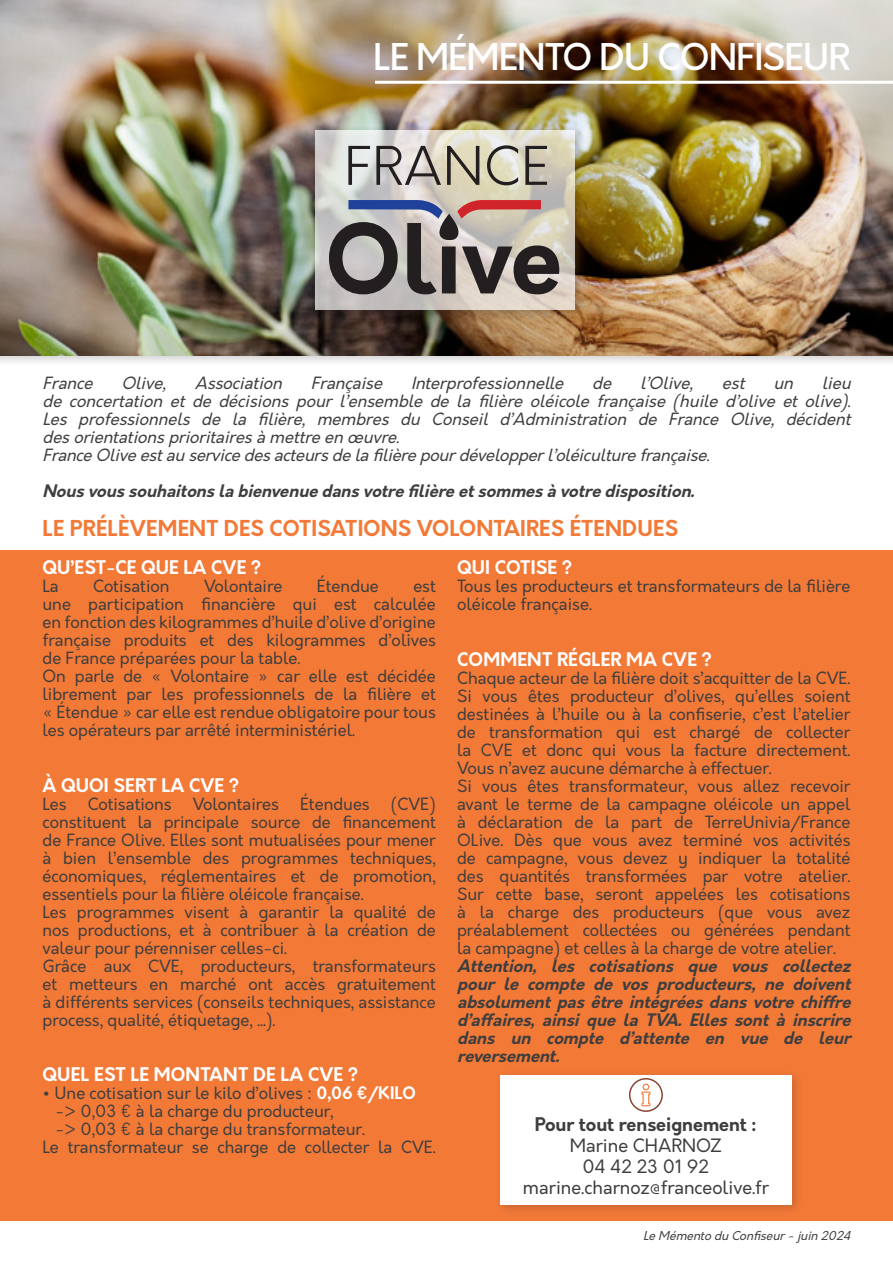
<style>
.page{position:relative;width:893px;height:1263px;background:#fff}
.page>*{position:absolute;margin:0;border:0;box-sizing:border-box;transform-origin:0 0}
.t1{font:500 36px "Orkney";letter-spacing:-.03em;color:#fff}
.t2{font:700 21px "Orkney";letter-spacing:.01em;color:#f37937}
.t3{font:700 18px "Orkney";letter-spacing:.01em;color:#fff}
.t4{font:18px "Orkney";color:#3e3e3f}
.t5{font:700 18px "Orkney";color:#3e3e3f}
.t6{font:16.5px/18px "Orkney";color:#3e3e3f;text-align:justify}
.t7{font:italic 16.5px/18px "Orkney";color:#3e3e3f;text-align:justify}
.t8{font:italic 700 16.5px/18px "Orkney";color:#3e3e3f;text-align:justify}
.t9{font:italic 12px "Orkney";color:#3e3e3f}
.s1{font-weight:700;color:#fff}
</style>
<div class="page">
<div style="left:0;top:550px;width:893px;height:670px;background:#f37937"></div>
<div style="left:0;top:0;width:893px;height:367px;background:#231f20;opacity:.2"></div>
<img style="left:0;top:0;width:893px;height:356px">
<div style="left:311px;top:125px;width:275px;height:196px;background:#231f20;opacity:.2"></div>
<svg style="left:316px;top:130px;width:259px;height:180px"></svg>
<svg style="left:329px;top:199px;width:230px;height:95px"></svg>
<svg style="left:348px;top:145px;width:199px;height:40px"></svg>
<hr style="left:375px;top:81px;width:518px;height:3px;background:#fff">
<div style="left:495px;top:1069px;width:308px;height:147px;background:#231f20;opacity:.2"></div>
<div style="left:500px;top:1075px;width:292px;height:129px;background:#fff"></div>
<div style="left:629px;top:1078px;width:34px;height:34px;border:2px solid #8a4431;border-radius:50%"></div>
<svg style="left:641px;top:1083px;width:9px;height:23px"></svg>
<p class="t1" style="left:373px;top:33px;width:479px">LE MÉMENTO DU CONFISEUR</p>
<p class="t7" style="left:43px;top:375px;width:57px">France</p>
<p class="t7" style="left:121px;top:375px;width:51px">Olive,</p>
<p class="t7" style="left:195px;top:375px;width:94px">Association</p>
<p class="t7" style="left:311px;top:375px;width:78px">Française</p>
<p class="t7" style="left:411px;top:375px;width:159px">Interprofessionnelle</p>
<p class="t7" style="left:592px;top:375px;width:25px">de</p>
<p class="t7" style="left:640px;top:375px;width:60px">l’Olive,</p>
<p class="t7" style="left:722px;top:375px;width:29px">est</p>
<p class="t7" style="left:773px;top:375px;width:26px">un</p>
<p class="t7" style="left:43px;top:375px;width:815px;text-indent:779px">lieu de concertation et de décisions pour l’ensemble de la filière oléicole française (huile d’olive et olive).<br>Les professionnels de la filière, membres du Conseil d’Administration de France Olive, décident desorientationsprioritairesàmettreen œuvre.</p>
<p class="t7" style="left:43px;top:447px;width:673px">FranceOliveestauservicedesacteursdelafilièrepourdévelopperl’oléiculturefrançaise.</p>
<p class="t8" style="left:43px;top:483px;width:659px">Nousvoussouhaitonslabienvenuedansvotrefilièreetsommesàvotredisposition.</p>
<p class="t2" style="left:43px;top:515px;width:637px">LE PRÉLÈVEMENT DES COTISATIONS VOLONTAIRES ÉTENDUES</p>
<p class="t3" style="left:43px;top:555px;width:220px">QU’EST-CE QUE LA CVE ?</p>
<p class="t6" style="left:43px;top:577px;width:18px">La</p>
<p class="t6" style="left:93px;top:577px;width:78px">Cotisation</p>
<p class="t6" style="left:204px;top:577px;width:80px">Volontaire</p>
<p class="t6" style="left:317px;top:577px;width:64px">Étendue</p>
<p class="t6" style="left:43px;top:577px;width:395px;text-indent:371px">est une participation financière qui est calculée en fonction des kilogrammes d’huile d’olive d’origine française produits et des kilogrammes d’olives de France préparées pour la table.</p>
<p class="t6" style="left:43px;top:667px;width:395px">On parle de « Volontaire » car elle est décidée librement par les professionnels de la filière et « Étendue » car elle est rendue obligatoire pour tous les opérateurs par arrêté interministériel.</p>
<p class="t3" style="left:43px;top:773px;width:198px">À QUOI SERT LA CVE ?</p>
<p class="t6" style="left:43px;top:795px;width:26px">Les</p>
<p class="t6" style="left:88px;top:795px;width:86px">Cotisations</p>
<p class="t6" style="left:193px;top:795px;width:88px">Volontaires</p>
<p class="t6" style="left:300px;top:795px;width:71px">Étendues</p>
<p class="t6" style="left:43px;top:795px;width:395px;text-indent:348px">(CVE) constituent la principale source de financement de France Olive. Elles sont mutualisées pour mener à bien l’ensemble des programmes techniques, économiques, réglementaires et de promotion, essentiels pour la filière oléicole française.</p>
<p class="t6" style="left:43px;top:903px;width:395px">Les programmes visent à garantir la qualité de nos productions, et à contribuer à la création de valeur pour pérenniser celles-ci.</p>
<p class="t6" style="left:43px;top:957px;width:395px">Grâce aux CVE, producteurs, transformateurs et metteurs en marché ont accès gratuitement à différents services (conseils techniques, assistance process, qualité, étiquetage, ...).</p>
<p class="t3" style="left:43px;top:1062px;width:317px">QUEL EST LE MONTANT DE LA CVE ?</p>
<p class="t6" style="left:43px;top:1084px;width:375px">• Une cotisation sur le kilo d’olives : <span class="s1">0,06 €/KILO</span></p>
<p class="t6" style="left:55px;top:1102px;width:280px">-&gt; 0,03 € à la charge du producteur,</p>
<p class="t6" style="left:55px;top:1120px;width:311px">-&gt; 0,03 € à la charge du transformateur.</p>
<p class="t6" style="left:43px;top:1138px;width:395px">Le transformateur se charge de collecter la CVE.</p>
<p class="t3" style="left:457px;top:555px;width:116px">QUI COTISE ?</p>
<p class="t6" style="left:457px;top:577px;width:395px">Tous les producteurs et transformateurs de la filière oléicole française.</p>
<p class="t3" style="left:457px;top:647px;width:256px">COMMENT RÉGLER MA CVE ?</p>
<p class="t6" style="left:457px;top:669px;width:395px">Chaque acteur de la filière doit s’acquitter de la CVE.<br>Si vous êtes producteur d’olives, qu’elles soient destinées à l’huile ou à la confiserie, c’est l’atelier de transformation qui est chargé de collecter la CVE et donc qui vous la facture directement.<br>Vous n’avez aucune démarche à effectuer.</p>
<p class="t6" style="left:457px;top:777px;width:395px">Si vous êtes transformateur, vous allez recevoir avant le terme de la campagne oléicole un appel à déclaration de la part de TerreUnivia/France OLive. Dès que vous avez terminé vos activités de campagne, vous devez y indiquer la totalité des quantités transformées par votre atelier.<br>Sur cette base, seront appelées les cotisations à la charge des producteurs (que vous avez préalablement collectées ou générées pendant la campagne) et celles à la charge de votre atelier.</p>
<p class="t8" style="left:457px;top:957px;width:400px">Attention, les cotisations que vous collectez pour le compte de vos producteurs, ne doivent absolument pas être intégrées dans votre chiffre d’affaires, ainsi que la TVA. Elles sont à inscrire dans un compte d’attente en vue de leur reversement.</p>
<p class="t5" style="left:535px;top:1112px;width:223px">Pour tout renseignement :</p>
<p class="t4" style="left:570px;top:1133px;width:154px">Marine CHARNOZ</p>
<p class="t4" style="left:583px;top:1154px;width:128px">04 42 23 01 92</p>
<p class="t4" style="left:523px;top:1175px;width:247px">marine.charnoz@franceolive.fr</p>
<p class="t9" style="left:643px;top:1228px;width:212px">LeMémentodu Confiseur-juin 2024</p>
</div>
